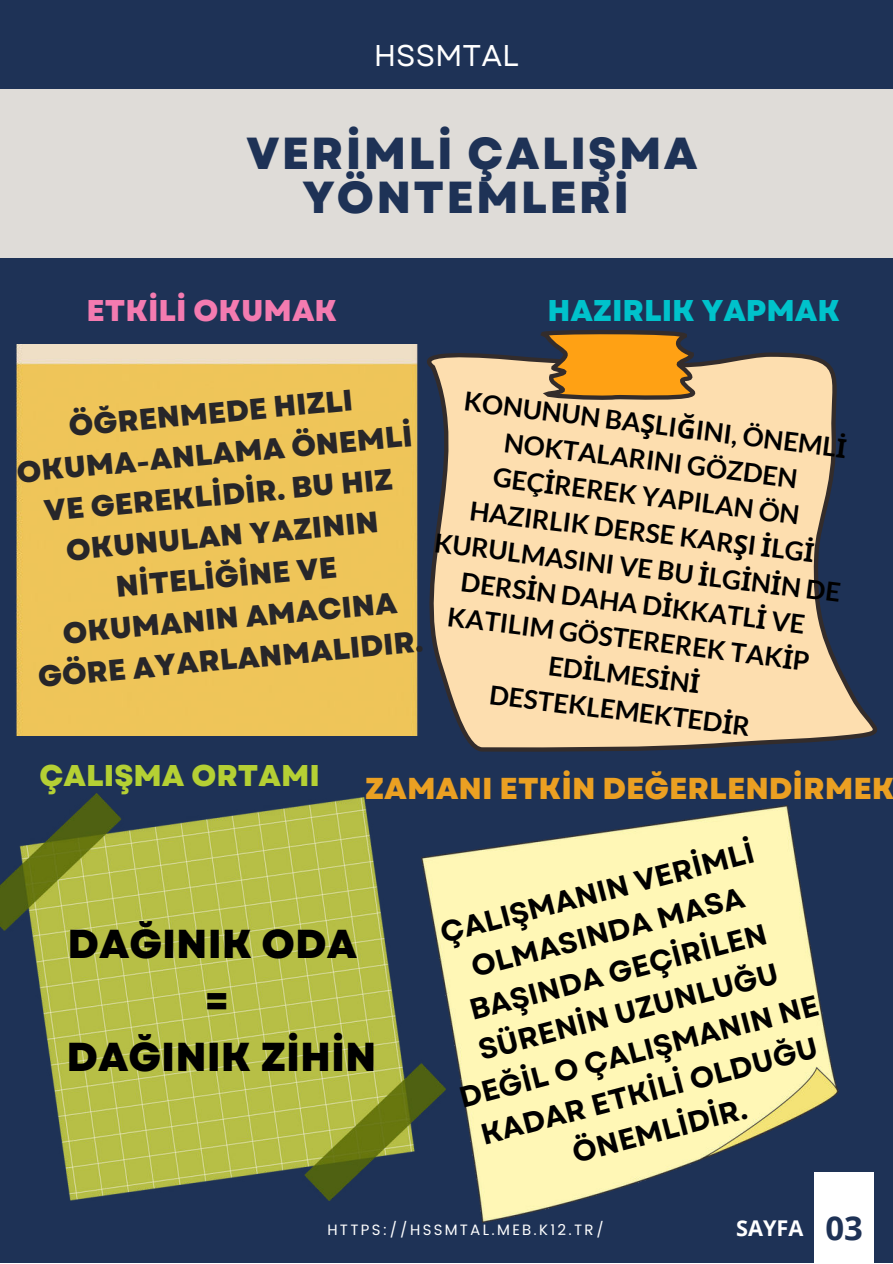
<style>
.page{position:relative;width:893px;height:1264px;background:#fff}
.page>*{position:absolute;margin:0;border:0;box-sizing:border-box;transform-origin:0 0}
.t1{font:800 44.85px/44.5px "Garet";letter-spacing:.05em;color:#1e3256;text-align:center}
.t2{font:800 40.35px/56.2px "Garet";color:#000;text-align:center}
.t3{font:800 30.15px "Garet";color:#eba022}
.t4{font:800 30px "Garet";color:#00c2cb}
.t5{font:800 30px "Garet";color:#b5d034}
.t6{font:800 30px "Garet";color:#f47bb0}
.t7{font:30px "Garet";color:#fff}
.t8{font:800 29.7px/41.1px "Garet";color:#272629;text-align:center}
.t9{font:700 29.25px/41.1px "Garet";color:#000;text-align:center}
.t10{font:700 26.25px/36px "Lato";color:#000;text-align:center}
.t11{font:700 21.75px "Open Sans";color:#fff}
.t12{font:15px "Poppins";letter-spacing:.15em;color:#fff}
.s1{font-family:"Noto Sans"}
.s2{font-size:32.85px;color:#1e3256}
</style>
<div class="page">
<div style="left:0;top:0;width:892px;height:1262px;background:#1e3256"></div>
<div style="left:0;top:89px;width:892px;height:169px;background:#dfdcd8"></div>
<div style="left:814px;top:1171px;width:59px;height:91px;background:#fff"></div>
<div style="left:16px;top:345px;width:402px;height:390px;background:#efc559"></div>
<img style="left:0;top:793px;width:422px;height:407px">
<img style="left:422px;top:805px;width:416px;height:417px">
<svg style="left:406px;top:346px;width:471px;height:406px"></svg>
<svg style="left:528px;top:330px;width:181px;height:71px;background:#c08735"></svg>
<p class="t7" style="left:374px;top:37px;width:147px">HSSMTAL</p>
<h1 class="t1" style="left:246px;top:133px;width:452px">VERİMLİ ÇALIŞMA<br>YÖNTEMLERİ</h1>
<p class="t6" style="left:87px;top:291px;width:252px">ETKİLİ OKUMAK</p>
<p class="t4" style="left:547px;top:291px;width:294px">HAZIRLIK YAPMAK</p>
<p class="t8" style="left:12px;top:411px;width:399px;rotate:-5deg">ÖĞRENMEDE HIZLI<br>OKUMA-ANLAMA ÖNEMLİ<br>VE GEREKLİDİR. BU HIZ<br>OKUNULAN YAZININ<br>NİTELİĞİNE VE<br>OKUMANIN AMACINA<br>GÖRE AYARLANMALIDIR.</p>
<p class="t10" style="left:454px;top:381px;width:410px;rotate:7deg">KONUNUN BA<span class="s1">Ş</span>LI<span class="s1">Ğ</span>INI, ÖNEML<span class="s1">İ<br></span>NOKTALARINI GÖZDEN<br>GEÇ<span class="s1">İ</span>REREK YAPILAN ÖN<br>HAZIRLIK DERSE KAR<span class="s1">Ş</span>I <span class="s1">İ</span>LG<span class="s1">İ<br></span>KURULMASINI VE BU <span class="s1">İ</span>LG<span class="s1">İ</span>N<span class="s1">İ</span>N DE<br>DERS<span class="s1">İ</span>N DAHA D<span class="s1">İ</span>KKATL<span class="s1">İ</span> VE<br>KATILIM GÖSTEREREK TAK<span class="s1">İ</span>P<br>ED<span class="s1">İ</span>LMES<span class="s1">İ</span>N<span class="s1">İ<br></span>DESTEKLEMEKTED<span class="s1">İ</span>R</p>
<p class="t5" style="left:40px;top:756px;width:282px">ÇALIŞMA ORTAMI</p>
<p class="t3" style="left:365px;top:769px;width:531px">ZAMANI ETKİN DEĞERLENDİRMEK</p>
<h2 class="t2" style="left:67px;top:917px;width:311px">DAĞINIK ODA =<br>DAĞINIK ZİHİN</h2>
<p class="t9" style="left:412px;top:921px;width:372px;rotate:-15deg">ÇALIŞMANIN VERİMLİ<br>OLMASINDA MASA<br>BAŞINDA GEÇİRİLEN<br>SÜRENİN UZUNLUĞU<br>DEĞİL O ÇALIŞMANIN NE<br>KADAR ETKİLİ OLDUĞU<br>ÖNEMLİDİR.</p>
<p class="t12" style="left:327px;top:1219px;width:278px">HTTPS://HSSMTAL.MEB.K12.TR/</p>
<p class="t11" style="left:736px;top:1212px;width:128px">SAYFA <span class="s2">03</span></p>
</div>
